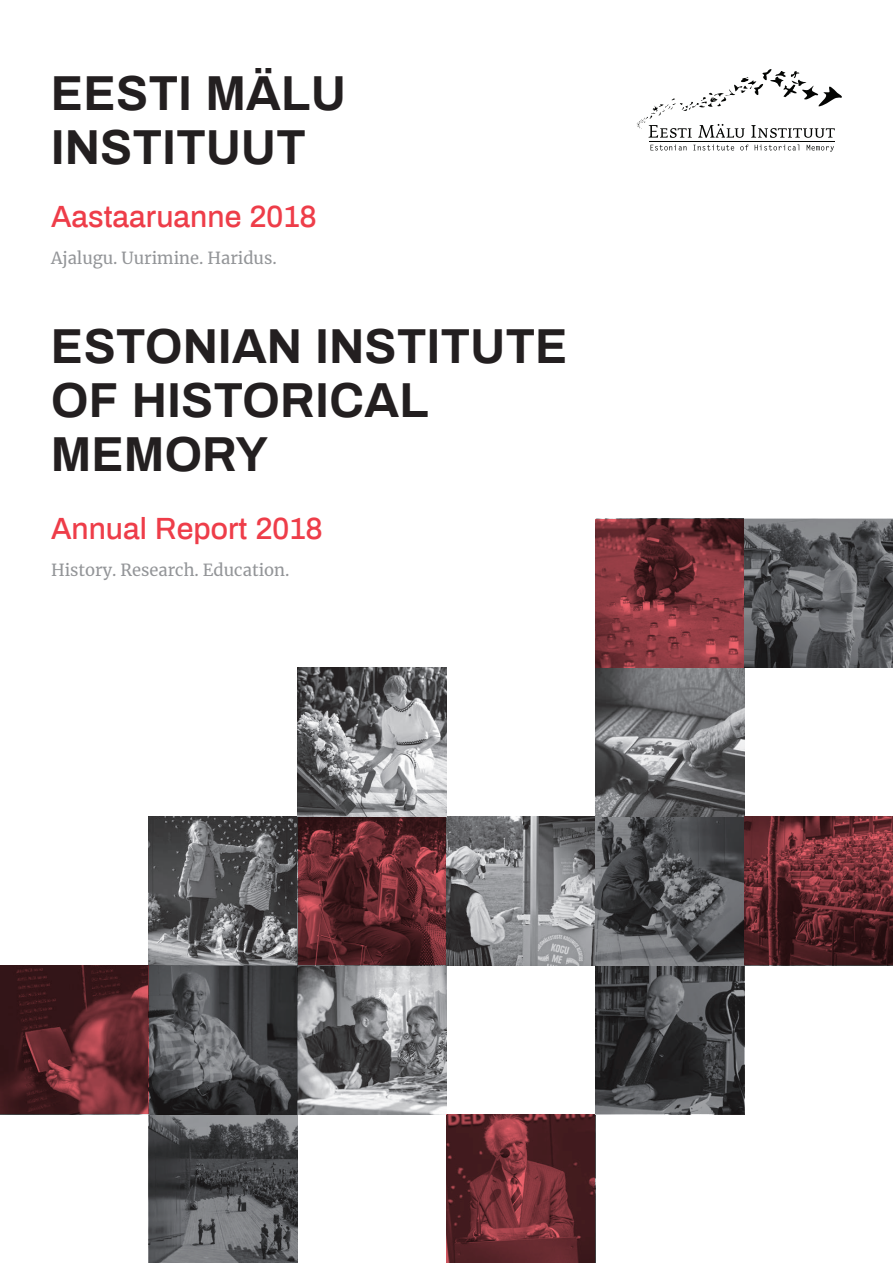
<style>
.page{position:relative;width:893px;height:1263px;background:#fff}
.page>*{position:absolute;margin:0;border:0;box-sizing:border-box;transform-origin:0 0}
.t1{font:700 48px/54px "Archivo";letter-spacing:.01em;color:#231f20}
.t2{font:500 30px "Archivo";color:#ee3d49}
.t3{font:16.5px "Merriweather";color:#939598}
</style>
<div class="page">
<svg style="left:149px;top:1114px;width:149px;height:149px;background:#56575a"></svg>
<svg style="left:446px;top:1114px;width:149px;height:149px;background:#64292e"></svg>
<svg style="left:0;top:965px;width:149px;height:149px;background:#562328"></svg>
<svg style="left:149px;top:965px;width:149px;height:149px;background:#48494c"></svg>
<svg style="left:298px;top:965px;width:148px;height:149px;background:#8f9092"></svg>
<svg style="left:595px;top:965px;width:149px;height:149px;background:#3f3f41"></svg>
<svg style="left:149px;top:816px;width:149px;height:149px;background:#626264"></svg>
<svg style="left:298px;top:816px;width:148px;height:149px;background:#5f272c"></svg>
<svg style="left:446px;top:816px;width:149px;height:149px;background:#858588"></svg>
<svg style="left:595px;top:816px;width:149px;height:149px;background:#535457"></svg>
<svg style="left:744px;top:816px;width:149px;height:149px;background:#60272c"></svg>
<svg style="left:298px;top:668px;width:148px;height:148px;background:#858587"></svg>
<svg style="left:595px;top:668px;width:149px;height:148px;background:#6e6f71"></svg>
<svg style="left:595px;top:519px;width:149px;height:149px;background:#80353b"></svg>
<svg style="left:744px;top:519px;width:149px;height:149px;background:#58595c"></svg>
<svg style="left:650px;top:145px;width:36px;height:6px"></svg>
<svg style="left:693px;top:145px;width:41px;height:5px"></svg>
<svg style="left:740px;top:145px;width:9px;height:5px"></svg>
<svg style="left:755px;top:145px;width:44px;height:6px"></svg>
<svg style="left:807px;top:145px;width:27px;height:7px"></svg>
<hr style="left:649px;top:141px;width:186px;height:1px;background:#040503">
<svg style="left:636px;top:69px;width:206px;height:69px"></svg>
<p class="t1" style="left:51px;top:65px;width:296px">EESTI MÄLU<br>INSTITUUT</p>
<p class="t2" style="left:51px;top:195px;width:267px">Aastaaruanne 2018</p>
<p class="t3" style="left:51px;top:246px;width:227px">Ajalugu. Uurimine. Haridus.</p>
<p class="t1" style="left:51px;top:319px;width:518px">ESTONIAN INSTITUTE<br>OF HISTORICAL<br>MEMORY</p>
<p class="t2" style="left:51px;top:507px;width:273px">Annual Report 2018</p>
<p class="t3" style="left:51px;top:558px;width:240px">History. Research. Education.</p>
</div>
